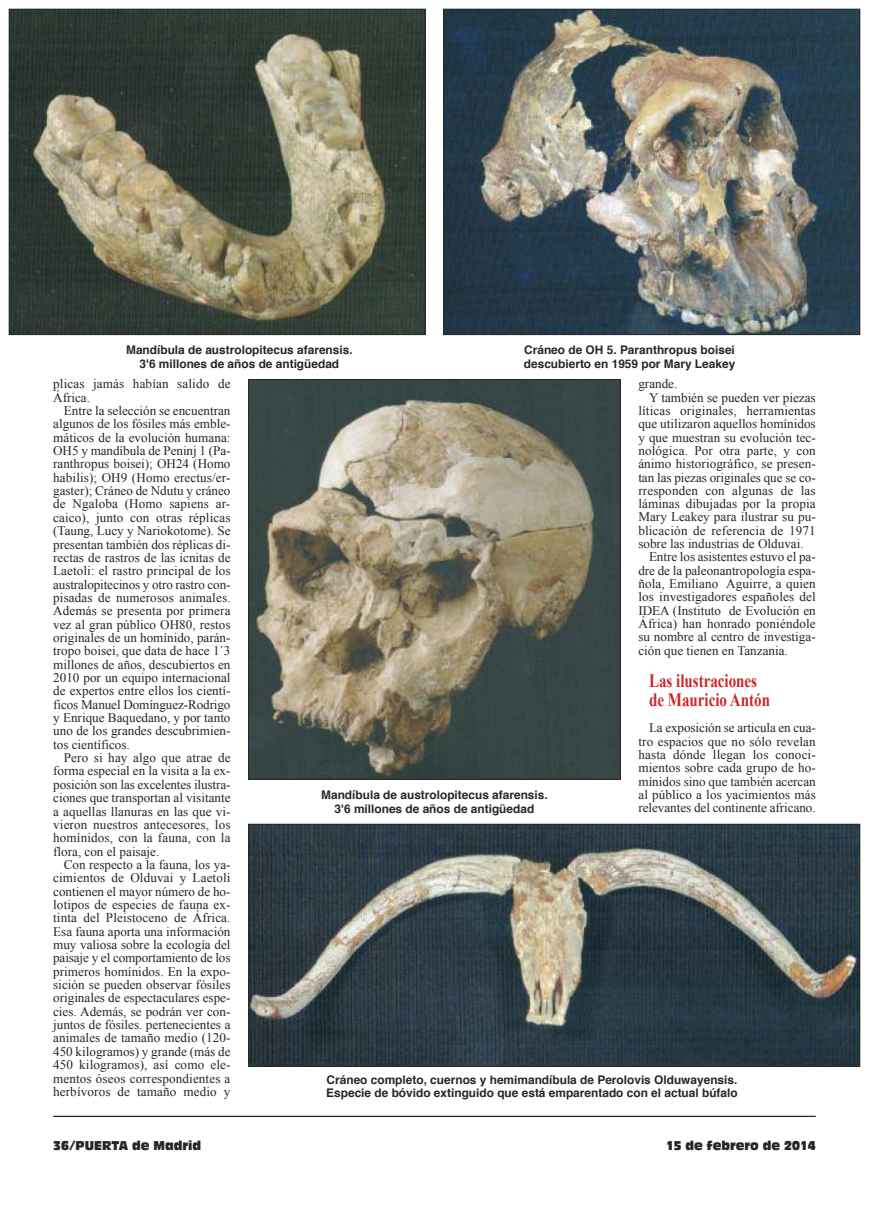
<style>
.page{position:relative;width:869px;height:1205px;background:#fff}
.page>*{position:absolute;margin:0;border:0;box-sizing:border-box;transform-origin:0 0}
.t1{font:700 18.75px/18.9px "Times New Roman";color:#cc262b;scale:.8 1}
.t2{font:13.12px/13.4px "Times New Roman";color:#272627;text-align:justify}
.t3{font:12.5px "Antique Olive Compact";color:#272627;scale:.9 1}
.t4{font:700 11.88px/14.1px "Helvetica";color:#272627;text-align:center}
</style>
<div class="page">
<hr style="left:53px;top:1116px;width:762px;height:1px;background:#272627">
<img style="left:11px;top:11px;width:412px;height:322px">
<div style="left:9px;top:9px;width:416px;height:326px;border:1px solid #272627"></div>
<img style="left:445px;top:11px;width:412px;height:322px">
<div style="left:443px;top:9px;width:416px;height:326px;border:1px solid #272627"></div>
<img style="left:250px;top:381px;width:368px;height:397px">
<div style="left:248px;top:379px;width:372px;height:401px;border:1px solid #272627"></div>
<img style="left:250px;top:826px;width:607px;height:239px">
<div style="left:248px;top:824px;width:611px;height:243px;border:1px solid #272627"></div>
<p class="t4" style="left:126px;top:343px;width:228px">Mandíbula de austrolopitecus afarensis.<br>3'6 millones de años de antigüedad</p>
<p class="t4" style="left:523px;top:343px;width:213px;text-align:left">Cráneo de OH 5. Paranthropus boisei descubierto en 1959 por Mary Leakey</p>
<p class="t2" style="left:53px;top:377px;width:179px">plicas jamás habían salido de<br>África.</p>
<p class="t2" style="left:53px;top:404px;width:179px;text-indent:11px">Entre la selección se encuentran algunos de los fósiles más emble&shy;máticos de la evolución humana:<br>OH5 y mandíbula de Peninj 1 (Pa&shy;ranthropus boisei); OH24 (Homo habilis); OH9 (Homo erectus/er&shy;gaster); Cráneo de Ndutu y cráneo de Ngaloba (Homo sapiens ar&shy;caico), junto con otras réplicas (Taung, Lucy y Nariokotome). Se presentan también dos réplicas di&shy;rectas de rastros de las icnitas de Laetoli: el rastro principal de los australopitecinos y otro rastro con&shy;pisadas de numerosos animales.<br>Además se presenta por primera vez al gran público OH80, restos originales de un homínido, parán&shy;tropo boisei, que data de hace 1´3 millones de años, descubiertos en 2010 por un equipo internacional de expertos entre ellos los cientí&shy;ficos Manuel Domínguez-Rodrigo y Enrique Baquedano, y por tanto uno de los grandes descubrimien&shy;tos científicos.</p>
<p class="t2" style="left:53px;top:751px;width:179px;text-indent:11px">Pero si hay algo que atrae de forma especial en la visita a la ex&shy;posición son las excelentes ilustra&shy;ciones que transportan al visitante a aquellas llanuras en las que vi&shy;vieron nuestros antecesores, los homínidos, con la fauna, con la flora, con el paisaje.</p>
<p class="t2" style="left:53px;top:858px;width:179px;text-indent:11px">Con respecto a la fauna, los ya&shy;cimientos de Olduvai y Laetoli contienen el mayor número de ho&shy;lotipos de especies de fauna ex&shy;tinta del Pleistoceno de África.<br>Esa fauna aporta una información muy valiosa sobre la ecología del paisaje y el comportamiento de los primeros homínidos. En la expo&shy;sición se pueden observar fósiles originales de espectaculares espe&shy;cies. Además, se podrán ver con&shy;juntos de fósiles. pertenecientes a animales de tamaño medio (120- 450 kilogramos) y grande (más de 450 kilogramos), así como ele&shy;mentos óseos correspondientes a herbívoros de tamaño medio y</p>
<p class="t4" style="left:321px;top:789px;width:228px">Mandíbula de austrolopitecus afarensis.<br>3'6 millones de años de antigüedad</p>
<p class="t2" style="left:638px;top:377px;width:40px">grande.</p>
<p class="t2" style="left:648px;top:390px;width:168px">Y también se pueden ver piezas</p>
<p class="t2" style="left:638px;top:404px;width:179px">líticas originales, herramientas</p>
<p class="t2" style="left:638px;top:417px;width:179px">que utilizaron aquellos homínidos</p>
<p class="t2" style="left:638px;top:430px;width:179px">y que muestran su evolución tec-</p>
<p class="t2" style="left:638px;top:444px;width:179px">nológica. Por otra parte, y con</p>
<p class="t2" style="left:638px;top:457px;width:179px">ánimo historiográfico, se presen-</p>
<p class="t2" style="left:638px;top:470px;width:179px">tan las piezas originales que se co-</p>
<p class="t2" style="left:638px;top:484px;width:179px">rresponden con algunas de las</p>
<p class="t2" style="left:638px;top:497px;width:179px">láminas dibujadas por la propia</p>
<p class="t2" style="left:638px;top:510px;width:179px">Mary Leakey para ilustrar su pu-</p>
<p class="t2" style="left:638px;top:524px;width:179px">blicación de referencia de 1971</p>
<p class="t2" style="left:638px;top:537px;width:167px">sobre las industrias de Olduvai.</p>
<p class="t2" style="left:648px;top:550px;width:168px">Entre los asistentes estuvo el pa-</p>
<p class="t2" style="left:638px;top:563px;width:179px">dre de la paleonantropología espa-</p>
<p class="t2" style="left:638px;top:577px;width:179px">ñola, Emiliano Aguirre, a quien</p>
<p class="t2" style="left:638px;top:590px;width:179px">los investigadores españoles del</p>
<p class="t2" style="left:638px;top:603px;width:179px">IDEA (Instituto de Evolución en</p>
<p class="t2" style="left:638px;top:617px;width:179px">África) han honrado poniéndole</p>
<p class="t2" style="left:638px;top:630px;width:179px">su nombre al centro de investiga-</p>
<p class="t2" style="left:638px;top:643px;width:151px">ción que tienen en Tanzania.</p>
<h1 class="t1" style="left:648px;top:671px;width:153px">Las ilustraciones de Mauricio Antón</h1>
<p class="t2" style="left:638px;top:721px;width:179px;text-indent:11px">La exposición se articula en cua&shy;tro espacios que no sólo revelan hasta dónde llegan los conoci&shy;mientos sobre cada grupo de ho&shy;mínidos sino que también acercan al público a los yacimientos más relevantes del continente africano.</p>
<p class="t4" style="left:326px;top:1074px;width:413px;line-height:13.1px;text-align:left">Cráneo completo, cuernos y hemimandíbula de Perolovis Olduwayensis.<br>Especie de bóvido extinguido que está emparentado con el actual búfalo</p>
<p class="t3" style="left:53px;top:1141px;width:166px">36/PUERTA de Madrid</p>
<p class="t3" style="left:665px;top:1141px;width:168px">15 de febrero de 2014</p>
</div>
